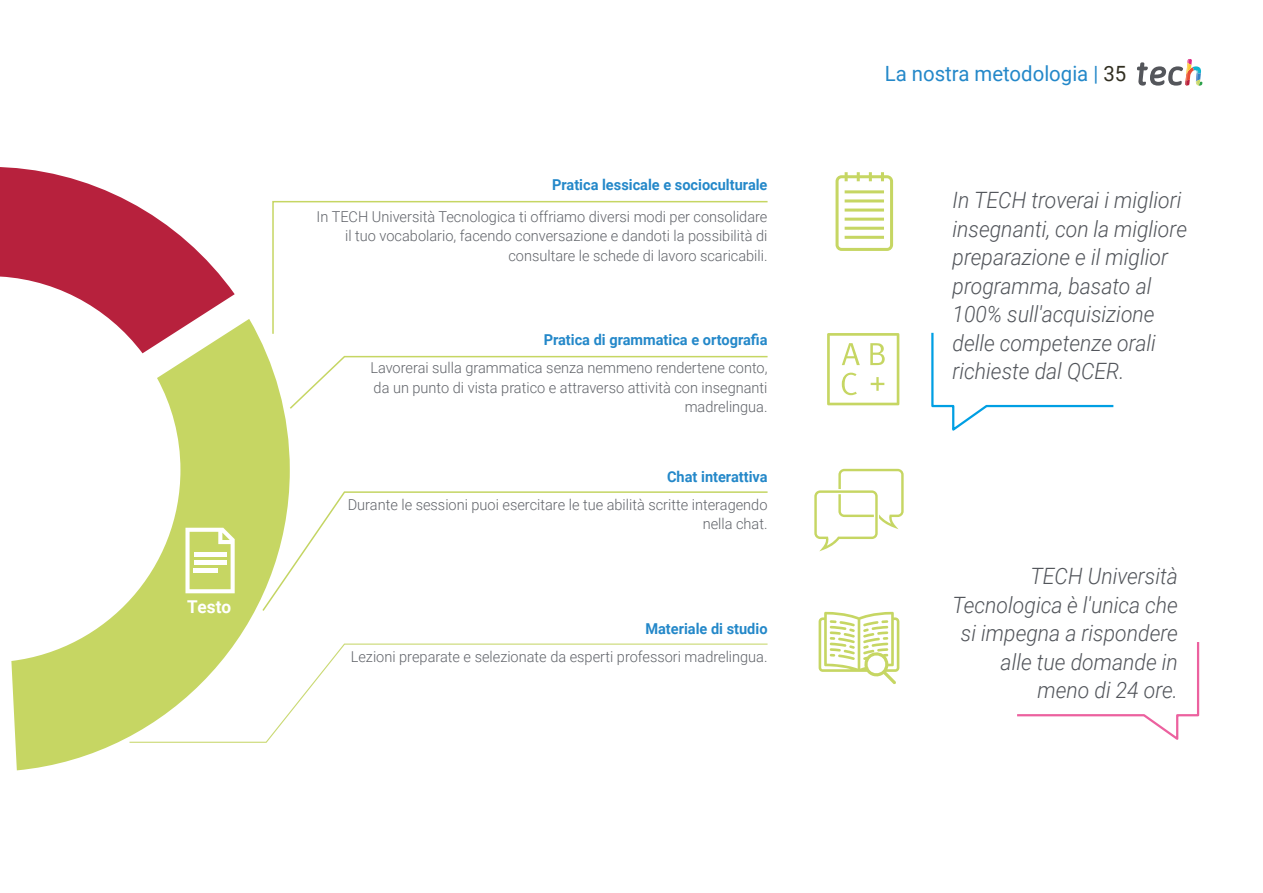
<style>
.page{position:relative;width:1263px;height:893px;background:#fff}
.page>*{position:absolute;margin:0;border:0;box-sizing:border-box;transform-origin:0 0}
.t1{font:italic 300 22.5px/28.5px "Roboto";color:#52555b;text-align:right;scale:.94 1}
.t2{font:21px "Roboto";color:#2488c9}
.t3{font:700 17.7px "Roboto";color:#fff}
.t4{font:300 15px/19.5px "Roboto";color:#61646a;text-align:right}
.t5{font:700 15px "Roboto";color:#2488c9}
.s1{color:#312e20}
</style>
<div class="page">
<svg style="left:1137px;top:59px;width:65px;height:27px"></svg>
<svg style="left:1017px;top:642px;width:183px;height:98px"></svg>
<svg style="left:931px;top:332px;width:183px;height:99px"></svg>
<svg style="left:290px;top:643px;width:478px;height:70px"></svg>
<svg style="left:290px;top:491px;width:478px;height:82px"></svg>
<svg style="left:290px;top:355px;width:478px;height:54px"></svg>
<svg style="left:272px;top:200px;width:496px;height:119px"></svg>
<svg style="left:827px;top:333px;width:72px;height:72px"></svg>
<svg style="left:819px;top:612px;width:80px;height:72px"></svg>
<svg style="left:814px;top:469px;width:90px;height:82px"></svg>
<svg style="left:835px;top:172px;width:58px;height:79px"></svg>
<svg style="left:11px;top:319px;width:279px;height:451px"></svg>
<svg style="left:0;top:167px;width:235px;height:223px"></svg>
<svg style="left:185px;top:528px;width:50px;height:65px"></svg>
<p class="t3" style="left:187px;top:594px;width:46px">Testo</p>
<p class="t5" style="left:552px;top:174px;width:217px">Pratica lessicale e socioculturale</p>
<p class="t4" style="left:317px;top:206px;width:452px">In TECH Università Tecnologica ti offriamo diversi modi per consolidare il tuo vocabolario, facendo conversazione e dandoti la possibilità di consultare le schede di lavoro scaricabili.</p>
<p class="t5" style="left:544px;top:329px;width:225px">Pratica di grammatica e ortografia</p>
<p class="t4" style="left:370px;top:357px;width:399px">Lavorerai sulla grammatica senza nemmeno rendertene conto, da un punto di vista pratico e attraverso attività con insegnanti madrelingua.</p>
<p class="t5" style="left:667px;top:466px;width:102px">Chat interattiva</p>
<p class="t4" style="left:348px;top:494px;width:421px">Durante le sessioni puoi esercitare le tue abilità scritte interagendo nella chat.</p>
<p class="t5" style="left:645px;top:618px;width:124px">Materiale di studio</p>
<p class="t4" style="left:351px;top:646px;width:418px">Lezioni preparate e selezionate da esperti professori madrelingua.</p>
<h2 class="t2" style="left:885px;top:59px;width:243px">La nostra metodologia | <span class="s1">35</span></h2>
<h1 class="t1" style="left:952px;top:185px;width:251px;text-align:left">In TECH troverai i migliori insegnanti, con la migliore preparazione e il miglior programma, basato al<br>100% sull'acquisizione delle competenze orali richieste dal QCER.</h1>
<h1 class="t1" style="left:952px;top:561px;width:241px">TECH Università<br>Tecnologica è l'unica che si impegna a rispondere alle tue domande in meno di 24 ore.</h1>
</div>
